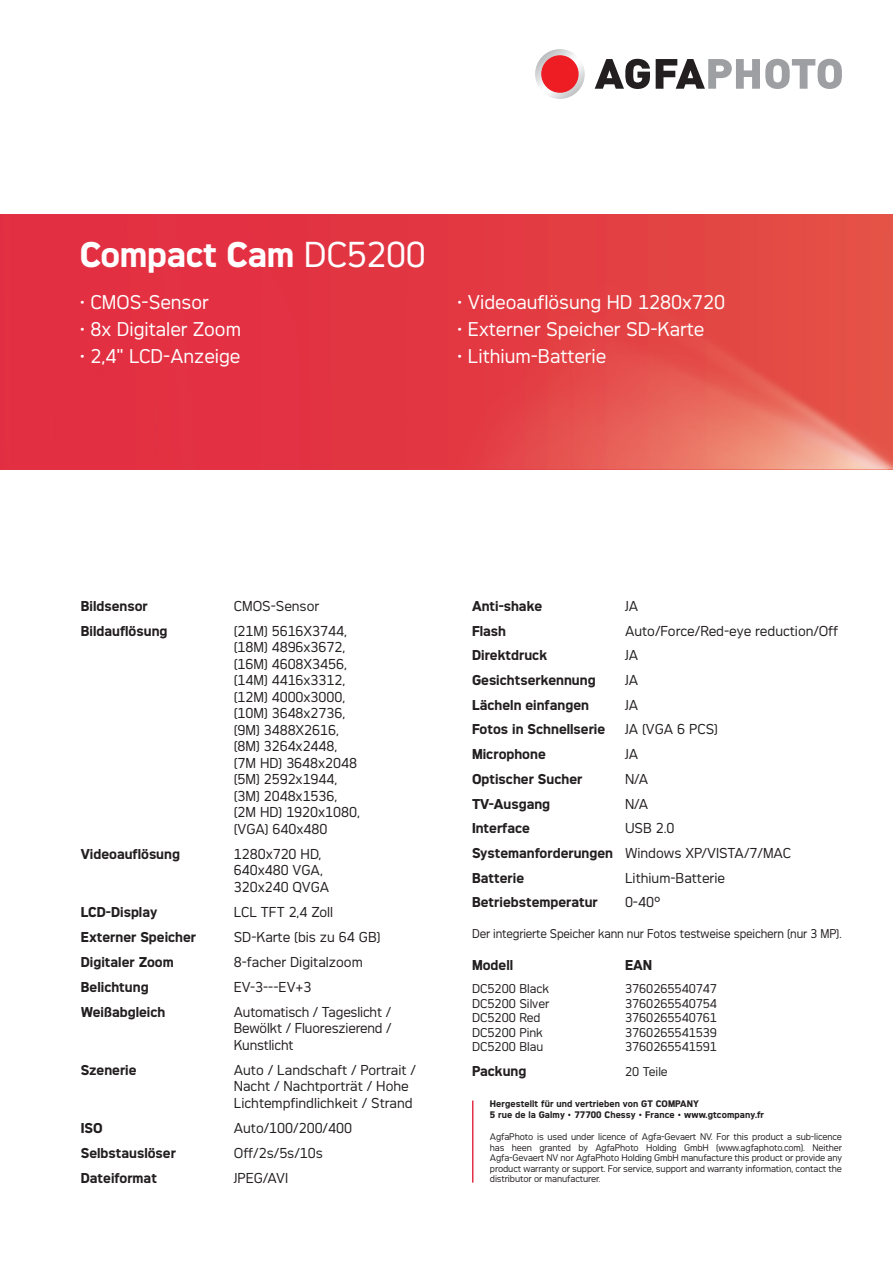
<style>
.page{position:relative;width:893px;height:1263px;background:#fff}
.page>*{position:absolute;margin:0;border:0;box-sizing:border-box;transform-origin:0 0}
.t1{font:700 33.9px "Agfa Photo Thalis";letter-spacing:-.01em;color:#fff}
.t2{font:18.75px "Agfa Photo Thalis";color:#fff}
.t3{font:13.5px/16.5px "Agfa Photo Thalis";color:#231f20}
.t4{font:700 13.5px "Agfa Photo Thalis";color:#231f20}
.t5{font:12px "Agfa Photo Thalis";color:#231f20}
.t6{font:12px "Agfa Photo Thalis";color:#231f20;scale:.96 1}
.t7{font:9px/10.5px "Agfa Photo Thalis";letter-spacing:-.01em;color:#231f20;text-align:justify}
.t8{font:700 9px/10.8px "Agfa Photo Thalis";letter-spacing:.01em;color:#231f20}
.s1{font-weight:400}
.s2{font-weight:700}
</style>
<div class="page">
<div style="left:0;top:215px;width:893px;height:254px;background:#e23142"></div>
<img style="left:420px;top:222px;width:473px;height:247px">
<svg style="left:595px;top:59px;width:55px;height:30px"></svg>
<svg style="left:656px;top:59px;width:186px;height:30px"></svg>
<svg style="left:535px;top:49px;width:50px;height:50px"></svg>
<div style="left:541px;top:55px;width:38px;height:38px;background:#ee1d23;border-radius:50%"></div>
<div style="left:67px;top:393px;width:204px;height:77px;background:#e23142"></div>
<div style="left:282px;top:398px;width:181px;height:72px;background:#e23542"></div>
<hr style="left:472px;top:1100px;width:1px;height:82px;background:#e33046">
<h1 class="t1" style="left:80px;top:235px;width:347px">Compact Cam <span class="s1">DC5200</span></h1>
<h2 class="t2" style="left:80px;top:291px;width:131px"><sup>•</sup> CMOS-Sensor</h2>
<h2 class="t2" style="left:80px;top:318px;width:163px"><sup>•</sup> 8x Digitaler Zoom</h2>
<h2 class="t2" style="left:80px;top:345px;width:162px"><sup>•</sup> 2,4" LCD-Anzeige</h2>
<h2 class="t2" style="left:457px;top:291px;width:269px"><sup>•</sup> Videoauflösung HD 1280x720</h2>
<h2 class="t2" style="left:457px;top:318px;width:249px"><sup>•</sup> Externer Speicher SD-Karte</h2>
<h2 class="t2" style="left:457px;top:345px;width:151px"><sup>•</sup> Lithium-Batterie</h2>
<p class="t4" style="left:81px;top:598px;width:69px">Bildsensor</p>
<p class="t3" style="left:234px;top:597px;width:87px">CMOS-Sensor</p>
<p class="t4" style="left:81px;top:623px;width:88px">Bildauflösung</p>
<p class="t3" style="left:234px;top:622px;width:128px">(21M) 5616X3744, (18M) 4896x3672, (16M) 4608X3456, (14M) 4416x3312, (12M) 4000x3000, (10M) 3648x2736, (9M) 3488X2616, (8M) 3264x2448, (7M HD) 3648x2048 (5M) 2592x1944, (3M) 2048x1536, (2M HD) 1920x1080, (VGA) 640x480</p>
<p class="t4" style="left:81px;top:846px;width:101px">Videoauflösung</p>
<p class="t3" style="left:234px;top:845px;width:97px">1280x720 HD,<br>640x480 VGA,<br>320x240 QVGA</p>
<p class="t4" style="left:81px;top:904px;width:78px">LCD-Display</p>
<p class="t3" style="left:234px;top:903px;width:101px">LCL TFT 2,4 Zoll</p>
<p class="t4" style="left:81px;top:928px;width:117px">Externer Speicher</p>
<p class="t3" style="left:234px;top:928px;width:148px">SD-Karte (bis zu 64 GB)</p>
<p class="t4" style="left:81px;top:953px;width:95px">Digitaler Zoom</p>
<p class="t3" style="left:234px;top:953px;width:130px">8-facher Digitalzoom</p>
<p class="t4" style="left:81px;top:978px;width:69px">Belichtung</p>
<p class="t3" style="left:234px;top:978px;width:79px">EV-3---EV+3</p>
<p class="t4" style="left:81px;top:1003px;width:86px">Weißabgleich</p>
<p class="t3" style="left:234px;top:1003px;width:159px;text-align:justify">Automatisch / Tageslicht / Bewölkt / Fluoreszierend / Kunstlicht</p>
<p class="t4" style="left:81px;top:1061px;width:57px">Szenerie</p>
<p class="t3" style="left:234px;top:1061px;width:184px">Auto / Landschaft / Portrait /<br>Nacht / Nachtporträt / Hohe<br>Lichtempfindlichkeit / Strand</p>
<p class="t4" style="left:81px;top:1119px;width:23px">ISO</p>
<p class="t3" style="left:234px;top:1119px;width:120px">Auto/100/200/400</p>
<p class="t4" style="left:81px;top:1144px;width:97px">Selbstauslöser</p>
<p class="t3" style="left:234px;top:1144px;width:91px">Off/2s/5s/10s</p>
<p class="t4" style="left:81px;top:1169px;width:78px">Dateiformat</p>
<p class="t3" style="left:234px;top:1169px;width:56px">JPEG/AVI</p>
<p class="t4" style="left:472px;top:598px;width:72px">Anti-shake</p>
<p class="t3" style="left:625px;top:597px;width:15px">JA</p>
<p class="t4" style="left:472px;top:622px;width:36px">Flash</p>
<p class="t3" style="left:625px;top:622px;width:215px">Auto/Force/Red-eye reduction/Off</p>
<p class="t4" style="left:472px;top:647px;width:77px">Direktdruck</p>
<p class="t3" style="left:625px;top:647px;width:15px">JA</p>
<p class="t4" style="left:472px;top:672px;width:125px">Gesichtserkennung</p>
<p class="t3" style="left:625px;top:672px;width:15px">JA</p>
<p class="t4" style="left:472px;top:697px;width:118px">Lächeln einfangen</p>
<p class="t3" style="left:625px;top:696px;width:15px">JA</p>
<p class="t4" style="left:472px;top:721px;width:135px">Fotos in Schnellserie</p>
<p class="t3" style="left:625px;top:721px;width:94px">JA (VGA 6 PCS)</p>
<p class="t4" style="left:472px;top:746px;width:75px">Microphone</p>
<p class="t3" style="left:625px;top:746px;width:15px">JA</p>
<p class="t4" style="left:472px;top:771px;width:112px">Optischer Sucher</p>
<p class="t3" style="left:625px;top:770px;width:25px">N/A</p>
<p class="t4" style="left:472px;top:795px;width:80px">TV-Ausgang</p>
<p class="t3" style="left:625px;top:795px;width:25px">N/A</p>
<p class="t4" style="left:472px;top:820px;width:60px">Interface</p>
<p class="t3" style="left:472px;top:816px;width:321px;line-height:24.8px;text-indent:153px">USB 2.0<br><span class="s2">Systemanforderungen</span> Windows XP/VISTA/7/MAC<br><span class="s2">Batterie</span></p>
<p class="t3" style="left:625px;top:869px;width:101px">Lithium-Batterie</p>
<p class="t4" style="left:472px;top:894px;width:127px">Betriebstemperatur</p>
<p class="t3" style="left:625px;top:894px;width:37px">0-40°</p>
<p class="t6" style="left:472px;top:926px;width:387px">Der integrierte Speicher kann nur Fotos testweise speichern (nur 3 MP).</p>
<p class="t4" style="left:472px;top:957px;width:43px">Modell</p>
<p class="t4" style="left:625px;top:957px;width:29px">EAN</p>
<p class="t5" style="left:472px;top:982px;width:79px">DC5200 Black</p>
<p class="t5" style="left:625px;top:982px;width:94px">3760265540747</p>
<p class="t5" style="left:472px;top:996px;width:79px">DC5200 Silver</p>
<p class="t5" style="left:625px;top:996px;width:94px">3760265540754</p>
<p class="t5" style="left:472px;top:1010px;width:70px">DC5200 Red</p>
<p class="t5" style="left:625px;top:1010px;width:94px">3760265540761</p>
<p class="t5" style="left:472px;top:1025px;width:72px">DC5200 Pink</p>
<p class="t5" style="left:625px;top:1025px;width:94px">3760265541539</p>
<p class="t5" style="left:472px;top:1039px;width:73px">DC5200 Blau</p>
<p class="t5" style="left:625px;top:1039px;width:94px">3760265541591</p>
<p class="t4" style="left:472px;top:1062px;width:56px">Packung</p>
<p class="t5" style="left:625px;top:1064px;width:44px">20 Teile</p>
<p class="t8" style="left:490px;top:1098px;width:276px">Hergestellt für und vertrieben von GT COMPANY<br>5 rue de la Galmy <span class="s1">•</span> 77700 Chessy <span class="s1">•</span> France <span class="s1">•</span> www.gtcompany.fr</p>
<p class="t7" style="left:490px;top:1132px;width:354px">AgfaPhoto is used under licence of Agfa-Gevaert NV. For this product a sub-licence has heen granted by AgfaPhoto Holding GmbH (www.agfaphoto.com). Neither Agfa-Gevaert NV nor AgfaPhoto Holding GmbH manufacture this product or provide any product warranty or support. For service, support and warranty information, contact the distributor or manufacturer.</p>
</div>
